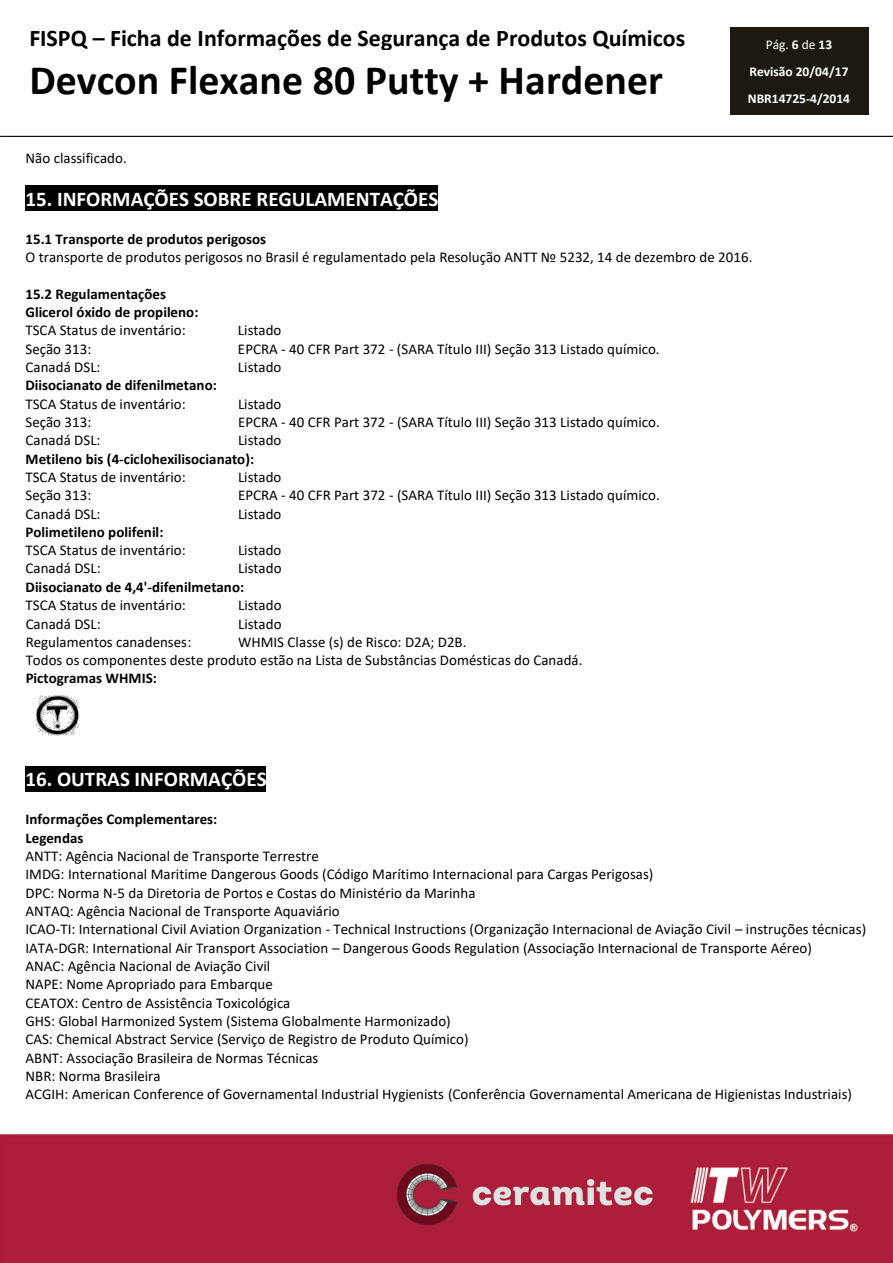
<style>
.page{position:relative;width:893px;height:1263px;background:#fff}
.page>*{position:absolute;margin:0;border:0;box-sizing:border-box;transform-origin:0 0}
.t1{font:700 42px "Calibri";color:#000}
.t2{font:700 24px "Calibri";color:#000}
.t3{font:700 21px "Calibri";color:#fff}
.t4{font:15px/18.3px "Calibri";color:#000}
.t5{font:700 15px/18.1px "Calibri";color:#000}
.t6{font:700 13.5px/27.2px "Calibri";color:#fff;text-align:center}
.s1{font-weight:400}
</style>
<div class="page">
<div style="left:730px;top:28px;width:138px;height:87px;background:#1c1a10"></div>
<hr style="left:0;top:136px;width:893px;height:1px;background:#000">
<div style="left:26px;top:186px;width:412px;height:25px;background:#000"></div>
<div style="left:26px;top:766px;width:240px;height:26px;background:#000"></div>
<img style="left:36px;top:695px;width:43px;height:41px">
<img style="left:0;top:1134px;width:893px;height:129px">
<h2 class="t2" style="left:29px;top:21px;width:658px">FISPQ – Ficha de Informações de Segurança de Produtos Químicos</h2>
<h1 class="t1" style="left:29px;top:50px;width:635px">Devcon Flexane 80 Putty + Hardener</h1>
<p class="t6" style="left:748px;top:31px;width:104px"><span class="s1">Pág.</span> 6 <span class="s1">de</span> 13<br>Revisão 20/04/17<br>NBR14725-4/2014</p>
<p class="t4" style="left:26px;top:149px;width:103px">Não classificado.</p>
<h3 class="t3" style="left:26px;top:184px;width:414px">15. INFORMAÇÕES SOBRE REGULAMENTAÇÕES</h3>
<p class="t5" style="left:26px;top:230px;width:242px">15.1 Transporte de produtos perigosos</p>
<p class="t4" style="left:26px;top:248px;width:729px">O transporte de produtos perigosos no Brasil é regulamentado pela Resolução ANTT № 5232, 14 de dezembro de 2016.</p>
<p class="t5" style="left:26px;top:285px;width:175px">15.2 Regulamentações<br>Glicerol óxido de propileno:</p>
<p class="t4" style="left:26px;top:321px;width:162px">TSCA Status de inventário:</p>
<p class="t4" style="left:238px;top:321px;width:45px">Listado</p>
<p class="t4" style="left:26px;top:339px;width:67px">Seção 313:</p>
<p class="t4" style="left:238px;top:339px;width:423px">EPCRA - 40 CFR Part 372 - (SARA Título III) Seção 313 Listado químico.</p>
<p class="t4" style="left:26px;top:357px;width:77px">Canadá DSL:</p>
<p class="t4" style="left:238px;top:357px;width:45px">Listado</p>
<p class="t5" style="left:26px;top:376px;width:193px">Diisocianato de difenilmetano:</p>
<p class="t4" style="left:26px;top:394px;width:162px">TSCA Status de inventário:</p>
<p class="t4" style="left:238px;top:394px;width:45px">Listado</p>
<p class="t4" style="left:26px;top:413px;width:67px">Seção 313:</p>
<p class="t4" style="left:238px;top:413px;width:423px">EPCRA - 40 CFR Part 372 - (SARA Título III) Seção 313 Listado químico.</p>
<p class="t4" style="left:26px;top:431px;width:77px">Canadá DSL:</p>
<p class="t4" style="left:238px;top:431px;width:45px">Listado</p>
<p class="t5" style="left:26px;top:449px;width:230px">Metileno bis (4-ciclohexilisocianato):</p>
<p class="t4" style="left:26px;top:467px;width:162px">TSCA Status de inventário:</p>
<p class="t4" style="left:238px;top:467px;width:45px">Listado</p>
<p class="t4" style="left:26px;top:486px;width:67px">Seção 313:</p>
<p class="t4" style="left:238px;top:486px;width:423px">EPCRA - 40 CFR Part 372 - (SARA Título III) Seção 313 Listado químico.</p>
<p class="t4" style="left:26px;top:504px;width:77px">Canadá DSL:</p>
<p class="t4" style="left:238px;top:504px;width:45px">Listado</p>
<p class="t5" style="left:26px;top:523px;width:139px">Polimetileno polifenil:</p>
<p class="t4" style="left:26px;top:541px;width:162px">TSCA Status de inventário:</p>
<p class="t4" style="left:238px;top:541px;width:45px">Listado</p>
<p class="t4" style="left:26px;top:559px;width:77px">Canadá DSL:</p>
<p class="t4" style="left:238px;top:559px;width:45px">Listado</p>
<p class="t5" style="left:26px;top:578px;width:220px">Diisocianato de 4,4'-difenilmetano:</p>
<p class="t4" style="left:26px;top:596px;width:162px">TSCA Status de inventário:</p>
<p class="t4" style="left:238px;top:596px;width:45px">Listado</p>
<p class="t4" style="left:26px;top:614px;width:77px">Canadá DSL:</p>
<p class="t4" style="left:238px;top:614px;width:45px">Listado</p>
<p class="t4" style="left:26px;top:632px;width:167px">Regulamentos canadenses:</p>
<p class="t4" style="left:26px;top:632px;width:558px;text-indent:212px">WHMIS Classe (s) de Risco: D2A; D2B.<br>Todos os componentes deste produto estão na Lista de Substâncias Domésticas do Canadá.</p>
<p class="t5" style="left:26px;top:669px;width:133px">Pictogramas WHMIS:</p>
<h3 class="t3" style="left:26px;top:764px;width:243px">16. OUTRAS INFORMAÇÕES</h3>
<p class="t5" style="left:26px;top:810px;width:193px">Informações Complementares:<br>Legendas</p>
<p class="t4" style="left:26px;top:847px;width:842px">ANTT: Agência Nacional de Transporte Terrestre<br>IMDG: International Maritime Dangerous Goods (Código Marítimo Internacional para Cargas Perigosas)<br>DPC: Norma N-5 da Diretoria de Portos e Costas do Ministério da Marinha<br>ANTAQ: Agência Nacional de Transporte Aquaviário<br>ICAO-TI: International Civil Aviation Organization - Technical Instructions (Organização Internacional de Aviação Civil – instruções técnicas)<br>IATA-DGR: International Air Transport Association – Dangerous Goods Regulation (Associação Internacional de Transporte Aéreo)<br>ANAC: Agência Nacional de Aviação Civil<br>NAPE: Nome Apropriado para Embarque<br>CEATOX: Centro de Assistência Toxicológica<br>GHS: Global Harmonized System (Sistema Globalmente Harmonizado)<br>CAS: Chemical Abstract Service (Serviço de Registro de Produto Químico)<br>ABNT: Associação Brasileira de Normas Técnicas<br>NBR: Norma Brasileira<br>ACGIH: American Conference of Governamental Industrial Hygienists (Conferência Governamental Americana de Higienistas Industriais)</p>
</div>
